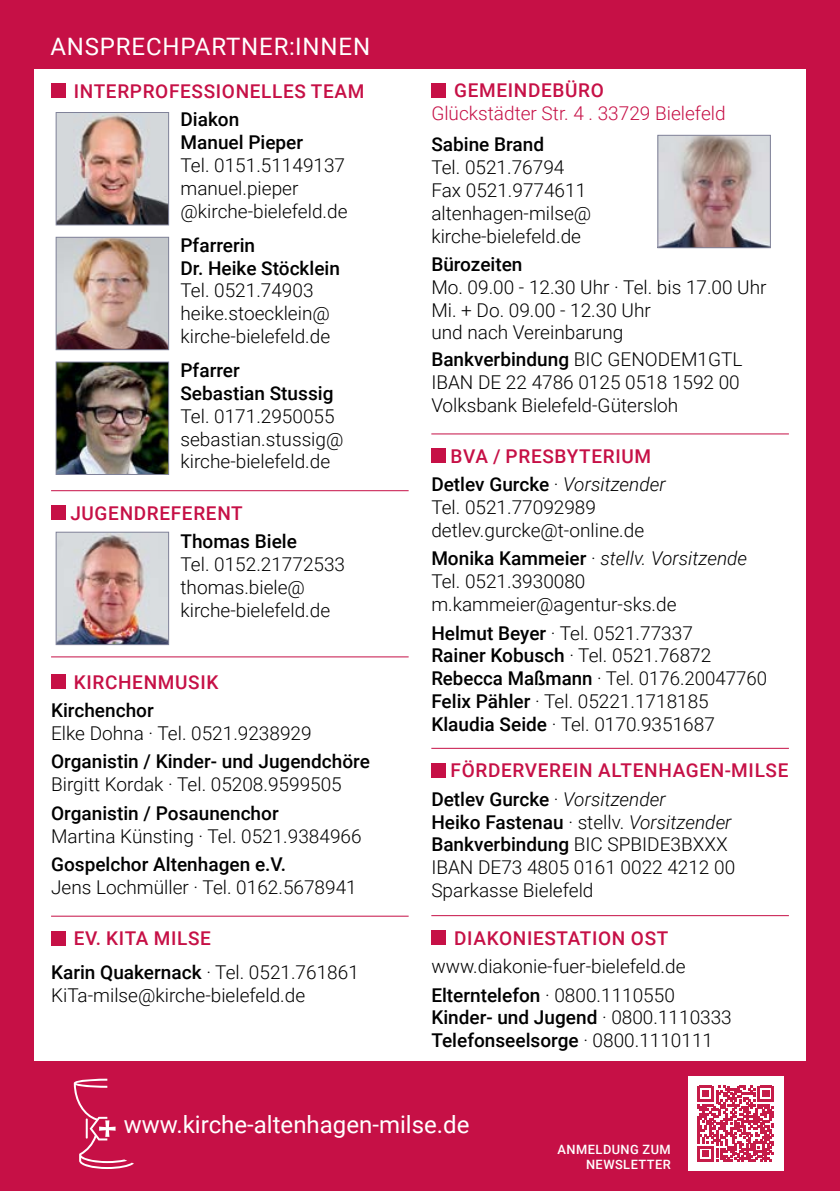
<style>
.page{position:relative;width:840px;height:1191px;background:#fff}
.page>*{position:absolute;margin:0;border:0;box-sizing:border-box;transform-origin:0 0}
.t1{font:24px "Roboto";color:#fff}
.t2{font:24px "Roboto";letter-spacing:.035em;color:#fff}
.t3{font:300 19px/22.8px "Roboto";color:#000}
.t4{font:500 19px/22.8px "Roboto";color:#000}
.t5{font:500 19px/28.4px "Roboto";letter-spacing:.035em;color:#c61046}
.t6{font:500 19px/28.4px "Roboto";letter-spacing:.01em;color:#c61046;text-align:center}
.t7{font:300 19px "Roboto";color:#c61046}
.t8{font:500 12.8px/15.4px "Roboto";letter-spacing:.035em;color:#fff;text-align:right}
.s1{font-weight:500;color:#c61046}
.s2{font-weight:500}
.s3{color:#000}
.s4{font-weight:300;color:#000}
.s5{font-weight:300;font-style:italic;color:#000}
.s6{font-style:italic}
.s7{font-weight:300}
</style>
<div class="page">
<div style="left:0;top:0;width:839px;height:1191px;background:#c61046"></div>
<div style="left:34px;top:69px;width:771px;height:991px;background:#fff"></div>
<hr style="left:51px;top:490px;width:357px;height:1px;background:#c61046">
<hr style="left:51px;top:656px;width:357px;height:1px;background:#c61046">
<hr style="left:51px;top:915px;width:357px;height:1px;background:#c61046">
<div style="left:51px;top:84px;width:14px;height:14px;background:#c61046"></div>
<div style="left:51px;top:505px;width:14px;height:14px;background:#c61046"></div>
<div style="left:51px;top:674px;width:14px;height:14px;background:#c61046"></div>
<div style="left:51px;top:931px;width:14px;height:14px;background:#c61046"></div>
<svg style="left:74px;top:1078px;width:60px;height:91px"></svg>
<div style="left:687px;top:1076px;width:95px;height:95px;background:#fff"></div>
<svg style="left:697px;top:1085px;width:76px;height:77px"></svg>
<img style="left:659px;top:137px;width:109px;height:109px">
<div style="left:657px;top:135px;width:113px;height:113px;border:1px solid #808299"></div>
<img style="left:58px;top:114px;width:109px;height:109px">
<div style="left:56px;top:112px;width:113px;height:113px;border:1px solid #808299"></div>
<img style="left:58px;top:239px;width:109px;height:109px">
<div style="left:56px;top:237px;width:113px;height:113px;border:1px solid #808299"></div>
<img style="left:58px;top:363px;width:109px;height:110px">
<div style="left:56px;top:361px;width:113px;height:114px;border:1px solid #808299"></div>
<img style="left:58px;top:533px;width:109px;height:110px">
<div style="left:56px;top:531px;width:113px;height:114px;border:1px solid #808299"></div>
<hr style="left:431px;top:433px;width:357px;height:1px;background:#c61046">
<hr style="left:431px;top:748px;width:357px;height:1px;background:#c61046">
<hr style="left:431px;top:915px;width:357px;height:1px;background:#c61046">
<div style="left:431px;top:83px;width:14px;height:14px;background:#c61046"></div>
<div style="left:431px;top:449px;width:14px;height:14px;background:#c61046"></div>
<div style="left:431px;top:763px;width:14px;height:14px;background:#c61046"></div>
<div style="left:431px;top:930px;width:14px;height:14px;background:#c61046"></div>
<p class="t2" style="left:50px;top:29px;width:321px">ANSPRECHPARTNER:INNEN</p>
<p class="t5" style="left:74px;top:76px;width:292px">INTERPROFESSIONELLES TEAM</p>
<p class="t4" style="left:180px;top:107px;width:124px">Diakon<br>Manuel Pieper</p>
<p class="t3" style="left:180px;top:153px;width:168px">Tel. 0151.51149137 manuel.pieper @kirche-bielefeld.de</p>
<p class="t4" style="left:180px;top:233px;width:161px">Pfarrerin<br>Dr. Heike Stöcklein</p>
<p class="t3" style="left:180px;top:278px;width:151px">Tel. 0521.74903 heike.stoecklein@ kirche-bielefeld.de</p>
<p class="t4" style="left:180px;top:358px;width:154px">Pfarrer<br>Sebastian Stussig</p>
<p class="t3" style="left:180px;top:404px;width:164px">Tel. 0171.2950055 sebastian.stussig@ kirche-bielefeld.de</p>
<p class="t5" style="left:70px;top:498px;width:174px">JUGENDREFERENT</p>
<p class="t4" style="left:180px;top:529px;width:118px">Thomas Biele</p>
<p class="t3" style="left:180px;top:552px;width:166px">Tel. 0152.21772533 thomas.biele@ kirche-bielefeld.de</p>
<p class="t5" style="left:74px;top:667px;width:146px">KIRCHENMUSIK</p>
<p class="t4" style="left:51px;top:698px;width:104px">Kirchenchor</p>
<p class="t3" style="left:51px;top:721px;width:262px">Elke Dohna · Tel. 0521.9238929</p>
<p class="t4" style="left:51px;top:749px;width:320px">Organistin / Kinder- und Jugendchöre</p>
<p class="t3" style="left:51px;top:772px;width:292px">Birgitt Kordak · Tel. 05208.9599505</p>
<p class="t4" style="left:51px;top:801px;width:229px">Organistin / Posaunenchor</p>
<p class="t3" style="left:51px;top:823px;width:312px">Martina Künsting · Tel. 0521.9384966</p>
<p class="t4" style="left:51px;top:852px;width:236px">Gospelchor Altenhagen e.V.</p>
<p class="t3" style="left:51px;top:875px;width:307px">Jens Lochmüller · Tel. 0162.5678941</p>
<p class="t3" style="left:51px;top:920px;width:309px;line-height:34.2px;text-indent:23px"><span class="s1">EV. KITA MILSE<br></span><span class="s2">Karin Quakernack</span> · Tel. 0521.761861</p>
<p class="t3" style="left:51px;top:983px;width:255px">KiTa-milse@kirche-bielefeld.de</p>
<p class="t5" style="left:454px;top:75px;width:151px">GEMEINDEBÜRO</p>
<p class="t7" style="left:431px;top:100px;width:296px">Glückstädter Str. 4 . 33729 Bielefeld</p>
<p class="t4" style="left:431px;top:132px;width:114px">Sabine Brand</p>
<p class="t3" style="left:431px;top:155px;width:161px">Tel. 0521.76794<br>Fax 0521.9774611 altenhagen-milse@ kirche-bielefeld.de</p>
<p class="t4" style="left:431px;top:252px;width:93px">Bürozeiten</p>
<p class="t3" style="left:431px;top:275px;width:336px">Mo. 09.00 - 12.30 Uhr · Tel. bis 17.00 Uhr<br>Mi. + Do. 09.00 - 12.30 Uhr<br>und nach Vereinbarung</p>
<p class="t3" style="left:431px;top:347px;width:312px"><span class="s2">Bankverbindung</span> BIC GENODEM1GTL<br>IBAN DE 22 4786 0125 0518 1592 00<br>Volksbank Bielefeld-Gütersloh</p>
<p class="t6" style="left:431px;top:441px;width:236px">BVA / PRESBYTERIUM<br><span class="s3">Detlev Gurcke</span> <span class="s4">·</span> <span class="s5">Vorsitzender</span></p>
<p class="t3" style="left:431px;top:495px;width:214px">Tel. 0521.77092989 detlev.gurcke@t-online.de</p>
<p class="t3" style="left:431px;top:546px;width:317px"><span class="s2">Monika Kammeier</span> · <span class="s6">stellv. Vorsitzende<br></span>Tel. 0521.3930080 m.kammeier@agentur-sks.de</p>
<p class="t3" style="left:431px;top:620px;width:337px"><span class="s2">Helmut Beyer</span> · Tel. 0521.77337<br><span class="s2">Rainer Kobusch</span> · Tel. 0521.76872<br><span class="s2">Rebecca Maßmann</span> · Tel. 0176.20047760<br><span class="s2">Felix Pähler</span> · Tel. 05221.1718185<br><span class="s2">Klaudia Seide</span> · Tel. 0170.9351687</p>
<p class="t5" style="left:431px;top:755px;width:358px;text-indent:19px">FÖRDERVEREIN ALTENHAGEN-MILSE<br><span class="s3">Detlev Gurcke</span> <span class="s4">·</span> <span class="s5">Vorsitzender</span></p>
<p class="t3" style="left:431px;top:809px;width:305px"><span class="s2">Heiko Fastenau</span> · stellv. <span class="s6">Vorsitzender<br></span><span class="s2">Bankverbindung</span> BIC SPBIDE3BXXX<br>IBAN DE73 4805 0161 0022 4212 00<br>Sparkasse Bielefeld</p>
<p class="t5" style="left:454px;top:923px;width:216px">DIAKONIESTATION OST</p>
<p class="t3" style="left:431px;top:951px;width:255px;line-height:28.4px">www.diakonie-fuer-bielefeld.de<br><span class="s2">Elterntelefon</span> · 0800.1110550</p>
<p class="t4" style="left:431px;top:1005px;width:302px">Kinder- und Jugend <span class="s7">· 0800.1110333<br></span>Telefonseelsorge <span class="s7">· 0800.1110111</span></p>
<p class="t1" style="left:124px;top:1107px;width:347px">www.kirche-altenhagen-milse.de</p>
<p class="t8" style="left:557px;top:1141px;width:115px">ANMELDUNG ZUM<br>NEWSLETTER</p>
</div>
